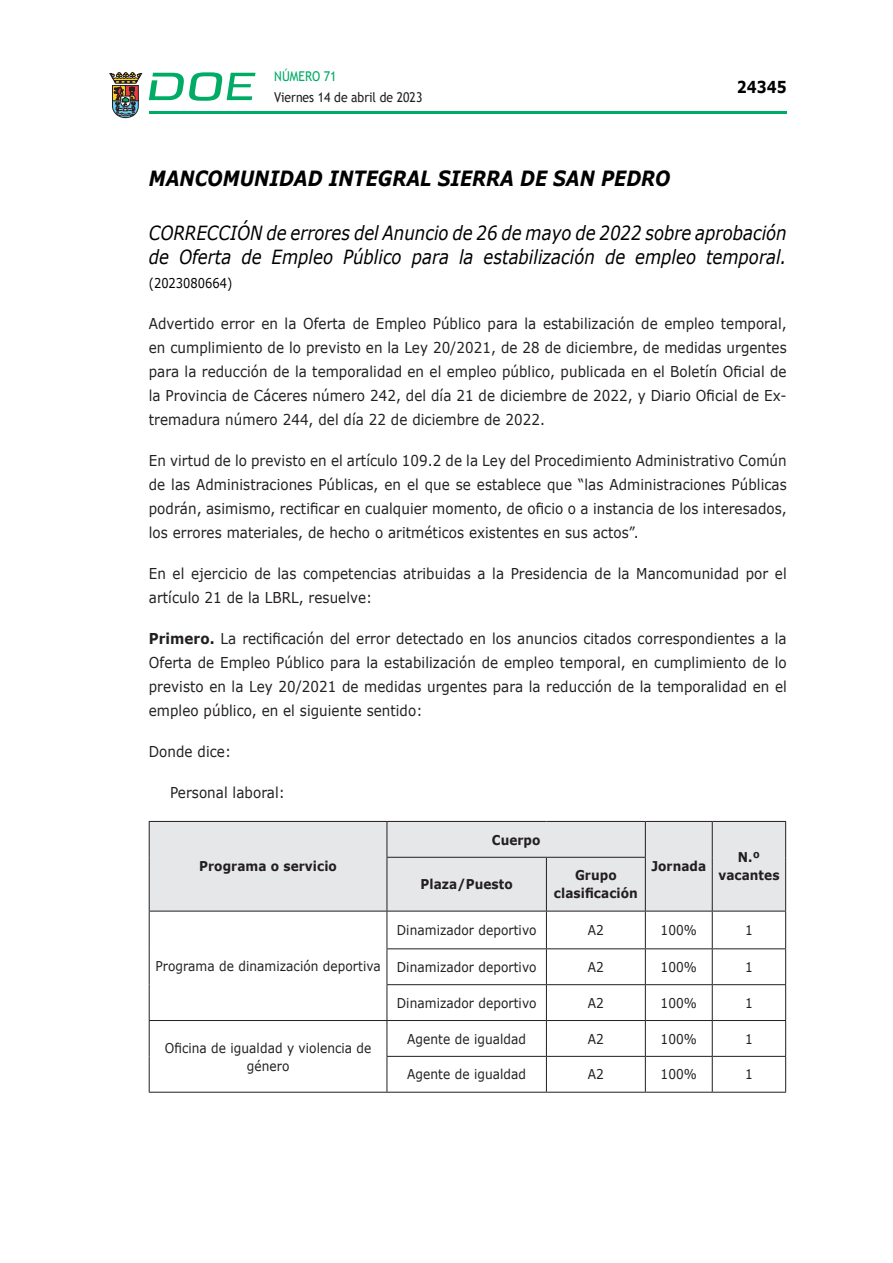
<style>
.page{position:relative;width:893px;height:1263px;background:#fff}
.page>*{position:absolute;margin:0;border:0;box-sizing:border-box;transform-origin:0 0}
.ORGANISMO{font:italic 700 21px "Verdana";color:#000;scale:.85 1}
.SUBORGANISMO{font:italic 19.5px/24px "Verdana";color:#000;scale:.85 1}
.t1{font:700 16.5px "Verdana";color:#000;scale:.85 1}
.CUERPO_DE_TEXTO{font:15px/24px "Verdana";letter-spacing:.005em;color:#231f20;text-align:justify;scale:.9 1}
.CUERPO_DE_TEXTO-2{font:13.5px/18px "Verdana";letter-spacing:.005em;color:#231f20;text-align:center;scale:.9 1}
.TABLATITULO{font:700 13.5px/18px "Verdana";letter-spacing:.005em;color:#231f20;text-align:center;scale:.9 1}
.t2{font:13.5px "Trebuchet MS";color:#231f20;scale:.9 1}
.SUBORGANISMO-2{font:13.5px "Verdana";color:#000;scale:.85 1}
.t3{font:13.5px "Trebuchet MS";color:#00ab67;scale:.9 1}
.s1{font-weight:700}
</style>
<div class="page">
<hr style="left:149px;top:111px;width:638px;height:3px;background:#00ab66">
<svg style="left:109px;top:72px;width:33px;height:46px"></svg>
<svg style="left:149px;top:72px;width:106px;height:29px"></svg>
<div style="left:150px;top:822px;width:635px;height:89px;background:#e6e7e9"></div>
<hr style="left:149px;top:821px;width:238px;height:1px;background:#231f20">
<hr style="left:149px;top:822px;width:1px;height:35px;background:#231f20">
<hr style="left:149px;top:857px;width:1px;height:54px;background:#231f20">
<hr style="left:387px;top:821px;width:159px;height:1px;background:#231f20">
<hr style="left:387px;top:822px;width:1px;height:35px;background:#231f20">
<hr style="left:546px;top:821px;width:99px;height:1px;background:#231f20">
<hr style="left:645px;top:821px;width:67px;height:1px;background:#231f20">
<hr style="left:645px;top:822px;width:1px;height:35px;background:#231f20">
<hr style="left:712px;top:821px;width:74px;height:1px;background:#231f20">
<hr style="left:712px;top:822px;width:1px;height:35px;background:#231f20">
<hr style="left:785px;top:822px;width:1px;height:35px;background:#231f20">
<hr style="left:712px;top:857px;width:1px;height:54px;background:#231f20">
<hr style="left:785px;top:857px;width:1px;height:54px;background:#231f20">
<hr style="left:387px;top:857px;width:159px;height:1px;background:#231f20">
<hr style="left:387px;top:858px;width:1px;height:53px;background:#231f20">
<hr style="left:546px;top:857px;width:100px;height:1px;background:#231f20">
<hr style="left:546px;top:858px;width:1px;height:53px;background:#231f20">
<hr style="left:645px;top:858px;width:1px;height:53px;background:#231f20">
<hr style="left:149px;top:911px;width:238px;height:1px;background:#231f20">
<hr style="left:149px;top:911px;width:1px;height:38px;background:#231f20">
<hr style="left:149px;top:949px;width:1px;height:36px;background:#231f20">
<hr style="left:149px;top:985px;width:1px;height:35px;background:#231f20">
<hr style="left:387px;top:911px;width:159px;height:1px;background:#231f20">
<hr style="left:387px;top:911px;width:1px;height:37px;background:#231f20">
<hr style="left:546px;top:911px;width:99px;height:1px;background:#231f20">
<hr style="left:546px;top:911px;width:1px;height:37px;background:#231f20">
<hr style="left:645px;top:911px;width:67px;height:1px;background:#231f20">
<hr style="left:645px;top:911px;width:1px;height:37px;background:#231f20">
<hr style="left:712px;top:911px;width:74px;height:1px;background:#231f20">
<hr style="left:712px;top:911px;width:1px;height:37px;background:#231f20">
<hr style="left:785px;top:911px;width:1px;height:37px;background:#231f20">
<hr style="left:387px;top:948px;width:159px;height:1px;background:#231f20">
<hr style="left:387px;top:949px;width:1px;height:35px;background:#231f20">
<hr style="left:546px;top:948px;width:99px;height:1px;background:#231f20">
<hr style="left:546px;top:949px;width:1px;height:35px;background:#231f20">
<hr style="left:645px;top:948px;width:67px;height:1px;background:#231f20">
<hr style="left:645px;top:949px;width:1px;height:35px;background:#231f20">
<hr style="left:712px;top:948px;width:74px;height:1px;background:#231f20">
<hr style="left:712px;top:949px;width:1px;height:35px;background:#231f20">
<hr style="left:785px;top:949px;width:1px;height:35px;background:#231f20">
<hr style="left:387px;top:984px;width:159px;height:1px;background:#231f20">
<hr style="left:387px;top:985px;width:1px;height:35px;background:#231f20">
<hr style="left:546px;top:984px;width:99px;height:1px;background:#231f20">
<hr style="left:546px;top:985px;width:1px;height:35px;background:#231f20">
<hr style="left:645px;top:984px;width:67px;height:1px;background:#231f20">
<hr style="left:645px;top:985px;width:1px;height:35px;background:#231f20">
<hr style="left:712px;top:984px;width:74px;height:1px;background:#231f20">
<hr style="left:712px;top:985px;width:1px;height:35px;background:#231f20">
<hr style="left:785px;top:985px;width:1px;height:35px;background:#231f20">
<hr style="left:149px;top:1020px;width:238px;height:1px;background:#231f20">
<hr style="left:149px;top:1021px;width:1px;height:35px;background:#231f20">
<hr style="left:149px;top:1056px;width:1px;height:36px;background:#231f20">
<hr style="left:387px;top:1020px;width:159px;height:1px;background:#231f20">
<hr style="left:387px;top:1021px;width:1px;height:35px;background:#231f20">
<hr style="left:546px;top:1020px;width:99px;height:1px;background:#231f20">
<hr style="left:546px;top:1021px;width:1px;height:35px;background:#231f20">
<hr style="left:645px;top:1020px;width:67px;height:1px;background:#231f20">
<hr style="left:645px;top:1021px;width:1px;height:35px;background:#231f20">
<hr style="left:712px;top:1020px;width:74px;height:1px;background:#231f20">
<hr style="left:712px;top:1021px;width:1px;height:35px;background:#231f20">
<hr style="left:785px;top:1021px;width:1px;height:35px;background:#231f20">
<hr style="left:387px;top:1056px;width:159px;height:1px;background:#231f20">
<hr style="left:387px;top:1057px;width:1px;height:35px;background:#231f20">
<hr style="left:546px;top:1056px;width:99px;height:1px;background:#231f20">
<hr style="left:546px;top:1057px;width:1px;height:35px;background:#231f20">
<hr style="left:645px;top:1056px;width:67px;height:1px;background:#231f20">
<hr style="left:645px;top:1057px;width:1px;height:35px;background:#231f20">
<hr style="left:712px;top:1056px;width:74px;height:1px;background:#231f20">
<hr style="left:712px;top:1057px;width:1px;height:35px;background:#231f20">
<hr style="left:785px;top:1057px;width:1px;height:35px;background:#231f20">
<hr style="left:149px;top:1092px;width:238px;height:1px;background:#231f20">
<hr style="left:387px;top:1092px;width:159px;height:1px;background:#231f20">
<hr style="left:546px;top:1092px;width:99px;height:1px;background:#231f20">
<hr style="left:645px;top:1092px;width:67px;height:1px;background:#231f20">
<hr style="left:712px;top:1092px;width:74px;height:1px;background:#231f20">
<p class="t3" style="left:274px;top:67px;width:71px">NÚMERO 71</p>
<p class="t2" style="left:274px;top:88px;width:166px">Viernes 14 de abril de 2023</p>
<p class="t1" style="left:737px;top:75px;width:60px">24345</p>
<p class="ORGANISMO" style="left:149px;top:164px;width:615px">MANCOMUNIDAD INTEGRAL SIERRA DE SAN PEDRO</p>
<p class="SUBORGANISMO" style="left:149px;top:221px;width:752px">CORRECCIÓN de errores del Anuncio de 26 de mayo de 2022 sobre aprobación de Oferta de Empleo Público para la estabilización de empleo temporal.</p>
<p class="SUBORGANISMO-2" style="left:149px;top:274px;width:100px">(2023080664)</p>
<p class="CUERPO_DE_TEXTO" style="left:149px;top:311px;width:710px">Advertido error en la Oferta de Empleo Público para la estabilización de empleo temporal, en cumplimiento de lo previsto en la Ley 20/2021, de 28 de diciembre, de medidas urgentes para la reducción de la temporalidad en el empleo público, publicada en el Boletín Oficial de la Provincia de Cáceres número 242, del día 21 de diciembre de 2022, y Diario Oficial de Ex&shy;tremadura número 244, del día 22 de diciembre de 2022.</p>
<p class="CUERPO_DE_TEXTO" style="left:149px;top:448px;width:710px">En virtud de lo previsto en el artículo 109.2 de la Ley del Procedimiento Administrativo Común de las Administraciones Públicas, en el que se establece que “las Administraciones Públicas podrán, asimismo, rectificar en cualquier momento, de oficio o a instancia de los interesados, los errores materiales, de hecho o aritméticos existentes en sus actos”.</p>
<p class="CUERPO_DE_TEXTO" style="left:149px;top:561px;width:710px">En el ejercicio de las competencias atribuidas a la Presidencia de la Mancomunidad por el artículo 21 de la LBRL, resuelve:</p>
<p class="CUERPO_DE_TEXTO" style="left:149px;top:626px;width:710px"><span class="s1">Primero.</span> La rectificación del error detectado en los anuncios citados correspondientes a la Oferta de Empleo Público para la estabilización de empleo temporal, en cumplimiento de lo previsto en la Ley 20/2021 de medidas urgentes para la reducción de la temporalidad en el empleo público, en el siguiente sentido:</p>
<p class="CUERPO_DE_TEXTO" style="left:149px;top:739px;width:93px">Donde dice:</p>
<p class="CUERPO_DE_TEXTO" style="left:170px;top:780px;width:129px">Personal laboral:</p>
<p class="TABLATITULO" style="left:199px;top:857px;width:154px">Programa o servicio</p>
<p class="CUERPO_DE_TEXTO-2" style="left:155px;top:957px;width:252px">Programa de dinamización deportiva</p>
<p class="CUERPO_DE_TEXTO-2" style="left:165px;top:1038px;width:231px">Oficina de igualdad y violencia de género</p>
<p class="TABLATITULO" style="left:492px;top:830px;width:56px">Cuerpo</p>
<p class="TABLATITULO" style="left:421px;top:875px;width:104px">Plaza/Puesto</p>
<p class="TABLATITULO" style="left:554px;top:866px;width:95px">Grupo clasificación</p>
<p class="TABLATITULO" style="left:651px;top:857px;width:62px">Jornada</p>
<p class="TABLATITULO" style="left:718px;top:848px;width:69px">N.º vacantes</p>
<p class="CUERPO_DE_TEXTO-2" style="left:397px;top:921px;width:157px">Dinamizador deportivo</p>
<p class="CUERPO_DE_TEXTO-2" style="left:588px;top:921px;width:19px">A2</p>
<p class="CUERPO_DE_TEXTO-2" style="left:661px;top:921px;width:42px">100%</p>
<p class="CUERPO_DE_TEXTO-2" style="left:745px;top:921px;width:10px">1</p>
<p class="CUERPO_DE_TEXTO-2" style="left:397px;top:958px;width:157px">Dinamizador deportivo</p>
<p class="CUERPO_DE_TEXTO-2" style="left:588px;top:958px;width:19px">A2</p>
<p class="CUERPO_DE_TEXTO-2" style="left:661px;top:958px;width:42px">100%</p>
<p class="CUERPO_DE_TEXTO-2" style="left:745px;top:958px;width:10px">1</p>
<p class="CUERPO_DE_TEXTO-2" style="left:397px;top:994px;width:157px">Dinamizador deportivo</p>
<p class="CUERPO_DE_TEXTO-2" style="left:588px;top:994px;width:19px">A2</p>
<p class="CUERPO_DE_TEXTO-2" style="left:661px;top:994px;width:42px">100%</p>
<p class="CUERPO_DE_TEXTO-2" style="left:745px;top:994px;width:10px">1</p>
<p class="CUERPO_DE_TEXTO-2" style="left:407px;top:1029px;width:134px">Agente de igualdad</p>
<p class="CUERPO_DE_TEXTO-2" style="left:588px;top:1029px;width:19px">A2</p>
<p class="CUERPO_DE_TEXTO-2" style="left:661px;top:1029px;width:42px">100%</p>
<p class="CUERPO_DE_TEXTO-2" style="left:745px;top:1029px;width:10px">1</p>
<p class="CUERPO_DE_TEXTO-2" style="left:407px;top:1065px;width:134px">Agente de igualdad</p>
<p class="CUERPO_DE_TEXTO-2" style="left:588px;top:1065px;width:19px">A2</p>
<p class="CUERPO_DE_TEXTO-2" style="left:661px;top:1065px;width:42px">100%</p>
<p class="CUERPO_DE_TEXTO-2" style="left:745px;top:1065px;width:10px">1</p>
</div>
